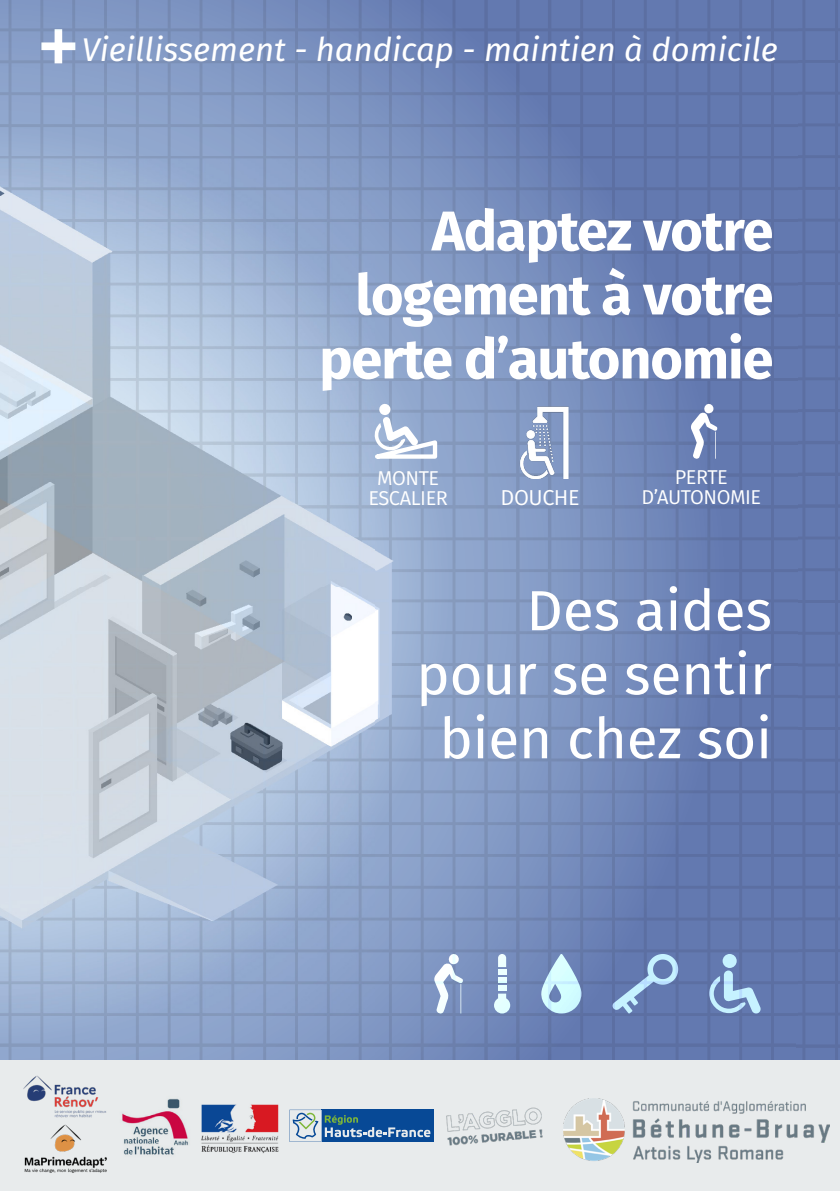
<style>
.page{position:relative;width:840px;height:1191px;background:#fff}
.page>*{position:absolute;margin:0;border:0;box-sizing:border-box;transform-origin:0 0}
.t1{font:56.6px/64px "Fira Sans";color:#fff;text-align:center}
.t2{font:700 56px "Fira Sans";letter-spacing:-.02em;color:#fff}
.t3{font:italic 32.8px "Fira Sans";color:#fff}
.t4{font:21.6px "Fira Sans";letter-spacing:-.02em;color:#fff}
.t5{font:20px "Fira Sans";letter-spacing:-.02em;color:#fff}
</style>
<div class="page">
<img style="left:0;top:1015px;width:796px;height:45px">
<img style="left:796px;top:0;width:43px;height:1060px">
<img style="left:0;top:158px;width:797px;height:857px">
<img style="left:0;top:0;width:797px;height:158px">
<svg style="left:41px;top:29px;width:34px;height:34px"></svg>
<div style="left:0;top:1060px;width:839px;height:131px;background:#e8ebec"></div>
<img style="left:563px;top:1098px;width:266px;height:64px">
<div style="left:498px;top:977px;width:8px;height:6px;background:#eaffff"></div>
<svg style="left:498px;top:954px;width:8px;height:13px"></svg>
<svg style="left:493px;top:993px;width:17px;height:20px"></svg>
<div style="left:498px;top:985px;width:8px;height:6px;background:#e8ffff"></div>
<div style="left:498px;top:969px;width:8px;height:6px;background:#ecffff"></div>
<svg style="left:433px;top:953px;width:30px;height:62px"></svg>
<svg style="left:612px;top:954px;width:65px;height:59px;background:#7893c0"></svg>
<svg style="left:540px;top:954px;width:41px;height:59px;background:#a8c9e0"></svg>
<svg style="left:722px;top:954px;width:14px;height:14px"></svg>
<svg style="left:708px;top:970px;width:52px;height:43px;background:#88a6cd"></svg>
<div style="left:321px;top:1109px;width:112px;height:32px;background:#074996"></div>
<svg style="left:289px;top:1109px;width:141px;height:32px"></svg>
<img style="left:201px;top:1104px;width:78px;height:50px">
<svg style="left:371px;top:403px;width:68px;height:59px"></svg>
<img style="left:510px;top:407px;width:59px;height:71px">
<svg style="left:690px;top:403px;width:27px;height:57px"></svg>
<img style="left:122px;top:1098px;width:66px;height:57px">
<img style="left:23px;top:1075px;width:83px;height:43px">
<img style="left:24px;top:1124px;width:83px;height:49px">
<img style="left:446px;top:1107px;width:97px;height:39px">
<p class="t3" style="left:82px;top:25px;width:697px">Vieillissement - handicap - maintien à domicile</p>
<p class="t2" style="left:431px;top:184px;width:343px">Adaptez votre</p>
<p class="t2" style="left:355px;top:248px;width:419px">logement à votre</p>
<p class="t2" style="left:319px;top:312px;width:455px">perte d’autonomie</p>
<p class="t5" style="left:377px;top:463px;width:64px">MONTE</p>
<p class="t5" style="left:368px;top:483px;width:81px">ESCALIER</p>
<p class="t4" style="left:500px;top:481px;width:80px">DOUCHE</p>
<p class="t5" style="left:674px;top:462px;width:55px">PERTE</p>
<p class="t5" style="left:641px;top:482px;width:121px">D’AUTONOMIE</p>
<p class="t1" style="left:526px;top:577px;width:247px">Des aides</p>
<p class="t1" style="left:416px;top:641px;width:357px">pour se sentir bien chez soi</p>
</div>
